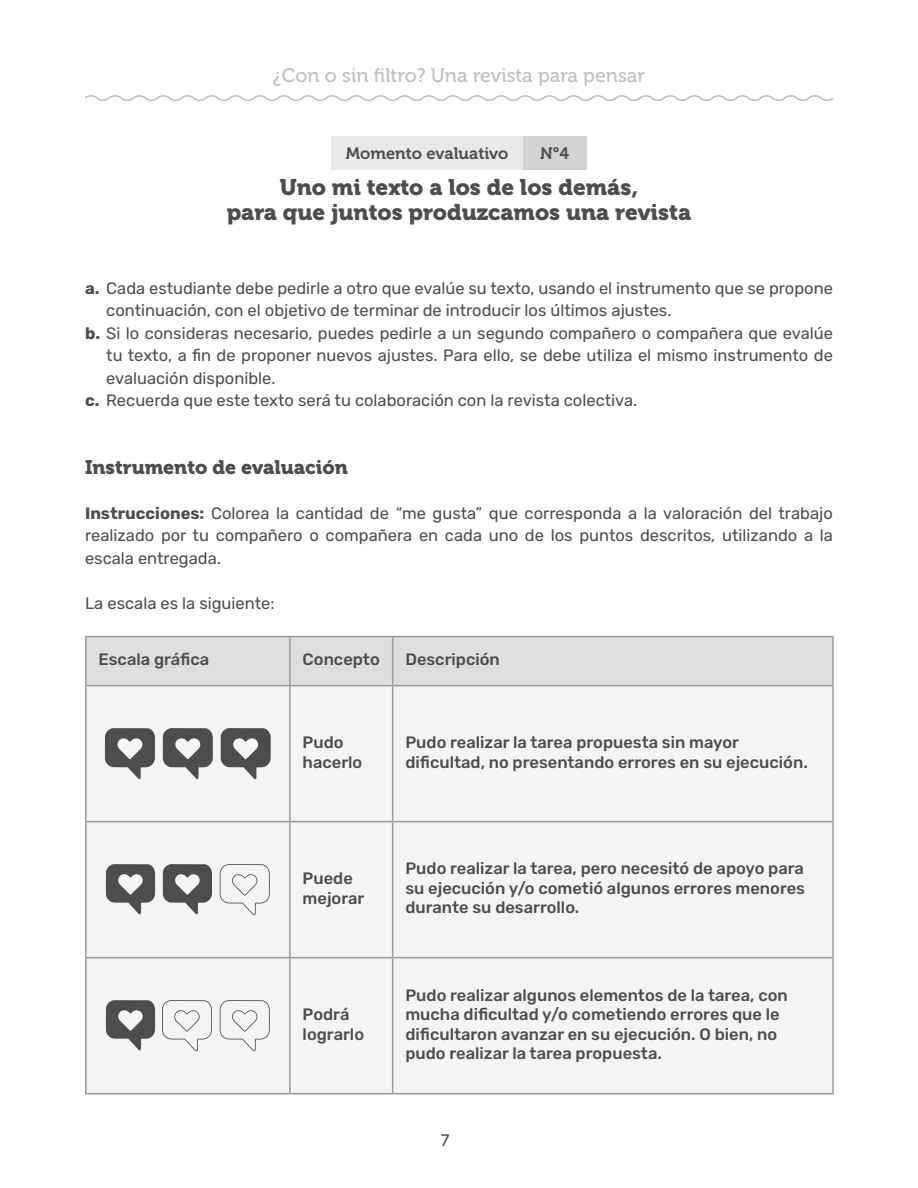
<style>
.page{position:relative;width:918px;height:1188px;background:#fff}
.page>*{position:absolute;margin:0;border:0;box-sizing:border-box;transform-origin:0 0}
.t1{font:22.5px/25.5px "Museo 900";color:#4d4d4e;text-align:center}
.t2{font:19.5px "Museo 500";color:#c1bebf}
.t3{font:19.5px "Museo 900";color:#4d4d4e}
.t4{font:16.5px/22.5px "Rubik";color:#4d4d4e;text-align:justify}
.t5{font:500 16.5px/19.5px "Rubik";color:#4d4d4e}
.t6{font:16.5px "Museo 700";color:#4d4d4e}
.t7{font:16.5px "Museo Sans 500";color:#4d4d4e}
.s1{font-weight:700}
</style>
<div class="page">
<svg style="left:84px;top:95px;width:750px;height:6px"></svg>
<div style="left:331px;top:136px;width:192px;height:33px;background:#eae8e9"></div>
<div style="left:523px;top:136px;width:64px;height:33px;background:#d4d2d3"></div>
<div style="left:87px;top:637px;width:745px;height:48px;background:#dfddde"></div>
<div style="left:87px;top:686px;width:745px;height:407px;background:#f5f4f4"></div>
<hr style="left:393px;top:636px;width:441px;height:1px;background:#9c9999">
<hr style="left:392px;top:637px;width:1px;height:48px;background:#9c9999">
<hr style="left:289px;top:686px;width:2px;height:135px;background:#9c9999">
<hr style="left:393px;top:685px;width:441px;height:1px;background:#9c9999">
<hr style="left:832px;top:686px;width:2px;height:135px;background:#9c9999">
<hr style="left:289px;top:822px;width:2px;height:135px;background:#9c9999">
<hr style="left:832px;top:822px;width:2px;height:135px;background:#9c9999">
<hr style="left:289px;top:958px;width:2px;height:135px;background:#9c9999">
<hr style="left:832px;top:958px;width:2px;height:135px;background:#9c9999">
<hr style="left:290px;top:1093px;width:103px;height:1px;background:#9c9999">
<hr style="left:393px;top:1093px;width:441px;height:1px;background:#9c9999">
<hr style="left:392px;top:686px;width:1px;height:135px;background:#9c9999">
<hr style="left:290px;top:821px;width:103px;height:1px;background:#9c9999">
<hr style="left:393px;top:821px;width:441px;height:1px;background:#9c9999">
<hr style="left:392px;top:822px;width:1px;height:135px;background:#9c9999">
<hr style="left:85px;top:957px;width:205px;height:1px;background:#9c9999">
<hr style="left:290px;top:957px;width:103px;height:1px;background:#9c9999">
<hr style="left:393px;top:957px;width:441px;height:1px;background:#9c9999">
<hr style="left:392px;top:958px;width:1px;height:135px;background:#9c9999">
<hr style="left:85px;top:821px;width:205px;height:1px;background:#9c9999">
<hr style="left:85px;top:686px;width:2px;height:135px;background:#9c9999">
<hr style="left:85px;top:822px;width:2px;height:135px;background:#9c9999">
<hr style="left:85px;top:958px;width:2px;height:135px;background:#9c9999">
<hr style="left:85px;top:1093px;width:205px;height:1px;background:#9c9999">
<hr style="left:832px;top:637px;width:2px;height:48px;background:#9c9999">
<hr style="left:290px;top:636px;width:103px;height:1px;background:#9c9999">
<hr style="left:290px;top:685px;width:103px;height:1px;background:#9c9999">
<hr style="left:85px;top:636px;width:205px;height:1px;background:#9c9999">
<hr style="left:85px;top:637px;width:2px;height:48px;background:#9c9999">
<hr style="left:289px;top:637px;width:2px;height:48px;background:#9c9999">
<hr style="left:85px;top:685px;width:205px;height:1px;background:#9c9999">
<svg style="left:105px;top:728px;width:50px;height:51px"></svg>
<svg style="left:163px;top:728px;width:50px;height:51px"></svg>
<svg style="left:221px;top:728px;width:50px;height:51px"></svg>
<svg style="left:106px;top:864px;width:49px;height:50px"></svg>
<svg style="left:163px;top:864px;width:49px;height:50px"></svg>
<svg style="left:220px;top:864px;width:50px;height:51px"></svg>
<svg style="left:162px;top:1000px;width:50px;height:51px"></svg>
<svg style="left:106px;top:1000px;width:49px;height:50px"></svg>
<svg style="left:220px;top:1000px;width:50px;height:51px"></svg>
<p class="t2" style="left:273px;top:65px;width:374px">¿Con o sin filtro? Una revista para pensar</p>
<p class="t6" style="left:346px;top:144px;width:164px">Momento evaluativo</p>
<p class="t6" style="left:540px;top:144px;width:31px">N°4</p>
<h1 class="t1" style="left:227px;top:175px;width:466px">Uno mi texto a los de los demás,<br>para que juntos produzcamos una revista</h1>
<p class="t4" style="left:85px;top:277px;width:749px"><span class="s1">a.</span> Cada estudiante debe pedirle a otro que evalúe su texto, usando el instrumento que se propone</p>
<p class="t4" style="left:106px;top:300px;width:567px">continuación, con el objetivo de terminar de introducir los últimos ajustes.</p>
<p class="t4" style="left:85px;top:322px;width:749px"><span class="s1">b.</span> Si lo consideras necesario, puedes pedirle a un segundo compañero o compañera que evalúe</p>
<p class="t4" style="left:106px;top:345px;width:728px">tu texto, a fin de proponer nuevos ajustes. Para ello, se debe utiliza el mismo instrumento de</p>
<p class="t4" style="left:106px;top:367px;width:171px">evaluación disponible.</p>
<p class="t4" style="left:85px;top:390px;width:554px"><span class="s1">c.</span> Recuerda que este texto será tu colaboración con la revista colectiva.</p>
<p class="t3" style="left:85px;top:456px;width:264px">Instrumento de evaluación</p>
<p class="t4" style="left:85px;top:502px;width:749px"><span class="s1">Instrucciones:</span> Colorea la cantidad de “me gusta” que corresponda a la valoración del trabajo realizado por tu compañero o compañera en cada uno de los puntos descritos, utilizando a la escala entregada.</p>
<p class="t4" style="left:85px;top:592px;width:191px">La escala es la siguiente:</p>
<p class="t5" style="left:99px;top:650px;width:112px">Escala gráfica</p>
<p class="t5" style="left:303px;top:650px;width:79px">Concepto</p>
<p class="t5" style="left:405px;top:650px;width:96px">Descripción</p>
<p class="t5" style="left:303px;top:733px;width:61px">Pudo hacerlo</p>
<p class="t5" style="left:405px;top:733px;width:404px">Pudo realizar la tarea propuesta sin mayor dificultad, no presentando errores en su ejecución.</p>
<p class="t5" style="left:303px;top:869px;width:63px">Puede mejorar</p>
<p class="t5" style="left:405px;top:859px;width:401px;text-align:justify">Pudo realizar la tarea, pero necesitó de apoyo para su ejecución y/o cometió algunos errores menores durante su desarrollo.</p>
<p class="t5" style="left:303px;top:1005px;width:63px">Podrá lograrlo</p>
<p class="t5" style="left:405px;top:986px;width:384px">Pudo realizar algunos elementos de la tarea, con mucha dificultad y/o cometiendo errores que le dificultaron avanzar en su ejecución. O bien, no pudo realizar la tarea propuesta.</p>
<p class="t7" style="left:441px;top:1131px;width:10px">7</p>
</div>
